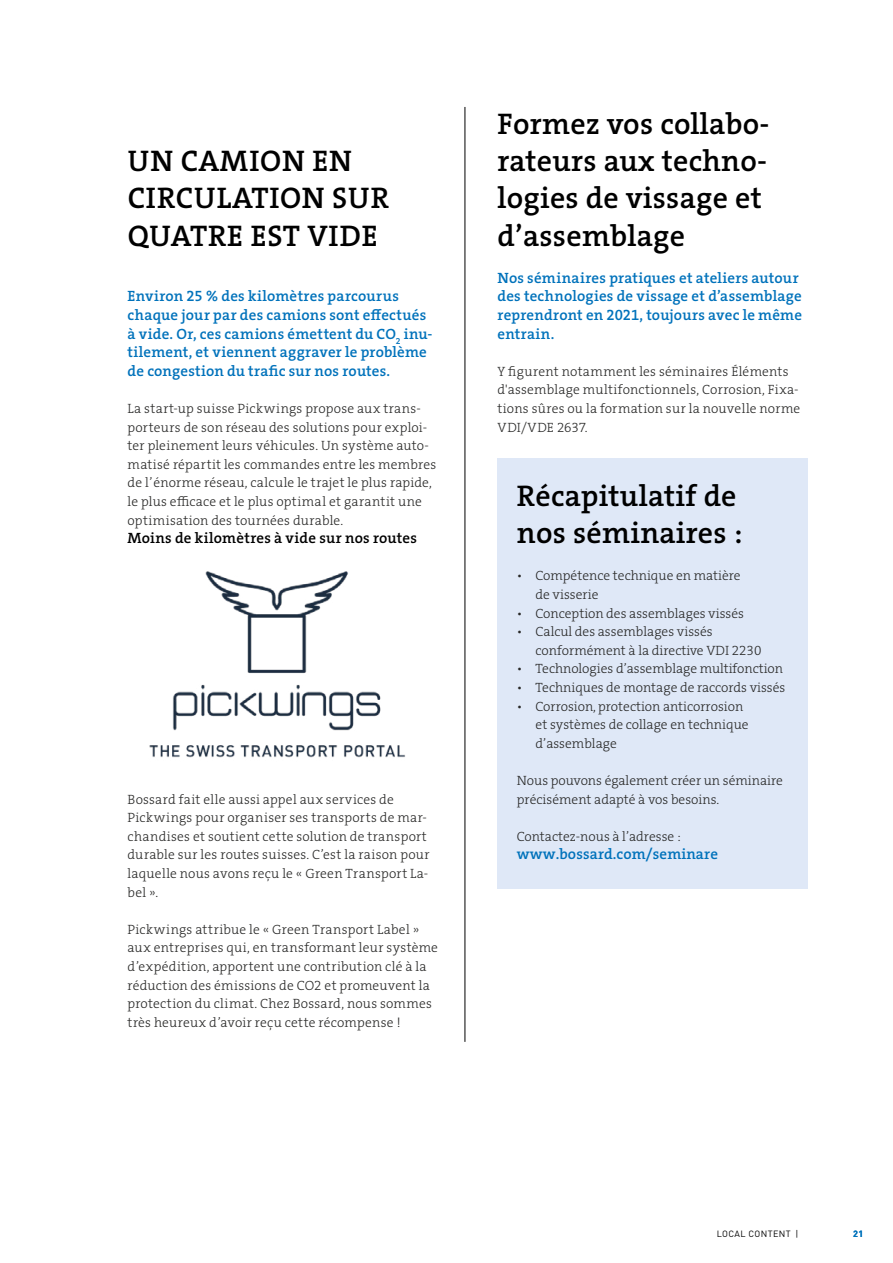
<style>
.page{position:relative;width:893px;height:1263px;background:#fff}
.page>*{position:absolute;margin:0;border:0;box-sizing:border-box;transform-origin:0 0}
.t1{font:30px/37.2px "The Serif HP6 Se Bld";letter-spacing:.01em;color:#000}
.t2{font:15px/18.6px "The Serif HP6 Se Bld";letter-spacing:.015em;color:#0072bb}
.t3{font:15px "The Serif HP6 Se Bld";letter-spacing:.015em;color:#000}
.t4{font:13.5px/18.6px "The Serif HP3 Lig";letter-spacing:.01em;color:#282827}
.t5{font:9px "DINOT";letter-spacing:.05em;color:#000}
.t6{font:700 9px "DINOT";color:#0072bb}
</style>
<div class="page">
<img style="left:149px;top:571px;width:256px;height:187px">
<div style="left:497px;top:458px;width:311px;height:431px;background:#dfe8f7"></div>
<hr style="left:465px;top:107px;width:1px;height:935px;background:#000">
<h1 class="t1" style="left:128px;top:142px;width:263px">UN CAMION EN<br>CIRCULATION SUR<br>QUATRE EST VIDE</h1>
<p class="t2" style="left:128px;top:287px;width:307px">Environ 25 % des kilomètres parcourus chaque jour par des camions sont effectués à vide. Or, ces camions émettent du CO<sub>2</sub> inu&shy;tilement, et viennent aggraver le problème de congestion du trafic sur nos routes.</p>
<p class="t4" style="left:128px;top:399px;width:310px">La start-up suisse Pickwings propose aux trans&shy;porteurs de son réseau des solutions pour exploi&shy;ter pleinement leurs véhicules. Un système auto&shy;matisé répartit les commandes entre les membres de l’énorme réseau, calcule le trajet le plus rapide, le plus efficace et le plus optimal et garantit une optimisation des tournées durable.</p>
<p class="t3" style="left:128px;top:528px;width:291px">Moins de kilomètres à vide sur nos routes</p>
<p class="t4" style="left:128px;top:790px;width:304px">Bossard fait elle aussi appel aux services de Pickwings pour organiser ses transports de mar&shy;chandises et soutient cette solution de transport durable sur les routes suisses. C’est la raison pour laquelle nous avons reçu le « Green Transport La&shy;bel ».</p>
<p class="t4" style="left:128px;top:920px;width:312px">Pickwings attribue le « Green Transport Label » aux entreprises qui, en transformant leur système d’expédition, apportent une contribution clé à la réduction des émissions de CO2 et promeuvent la protection du climat. Chez Bossard, nous sommes très heureux d’avoir reçu cette récompense !</p>
<h1 class="t1" style="left:497px;top:105px;width:274px">Formez vos collabo&shy;rateurs aux techno&shy;logies de vissage et d’assemblage</h1>
<p class="t2" style="left:497px;top:268px;width:306px">Nos séminaires pratiques et ateliers autour des technologies de vissage et d’assemblage reprendront en 2021, toujours avec le même entrain.</p>
<p class="t4" style="left:497px;top:362px;width:304px">Y figurent notamment les séminaires Éléments d'assemblage multifonctionnels, Corrosion, Fixa&shy;tions sûres ou la formation sur la nouvelle norme VDI/VDE 2637.</p>
<h1 class="t1" style="left:517px;top:477px;width:227px">Récapitulatif de nos séminaires :</h1>
<p class="t4" style="left:536px;top:567px;width:207px;text-indent:-19px">• Compétence technique en matière de visserie</p>
<p class="t4" style="left:517px;top:604px;width:229px">• Conception des assemblages vissés</p>
<p class="t4" style="left:536px;top:622px;width:227px;text-indent:-19px">• Calcul des assemblages vissés conformément à la directive VDI 2230</p>
<p class="t4" style="left:517px;top:660px;width:268px">• Technologies d’assemblage multifonction</p>
<p class="t4" style="left:517px;top:678px;width:270px">• Techniques de montage de raccords vissés</p>
<p class="t4" style="left:536px;top:697px;width:215px;text-indent:-19px">• Corrosion, protection anticorrosion et systèmes de collage en technique d’assemblage</p>
<p class="t4" style="left:517px;top:771px;width:268px">Nous pouvons également créer un séminaire précisément adapté à vos besoins.</p>
<p class="t4" style="left:517px;top:827px;width:165px">Contactez-nous à l’adresse :</p>
<p class="t2" style="left:517px;top:845px;width:203px">www.bossard.com/seminare</p>
<p class="t5" style="left:717px;top:1227px;width:83px">LOCAL CONTENT |</p>
<p class="t6" style="left:853px;top:1227px;width:11px">21</p>
</div>
